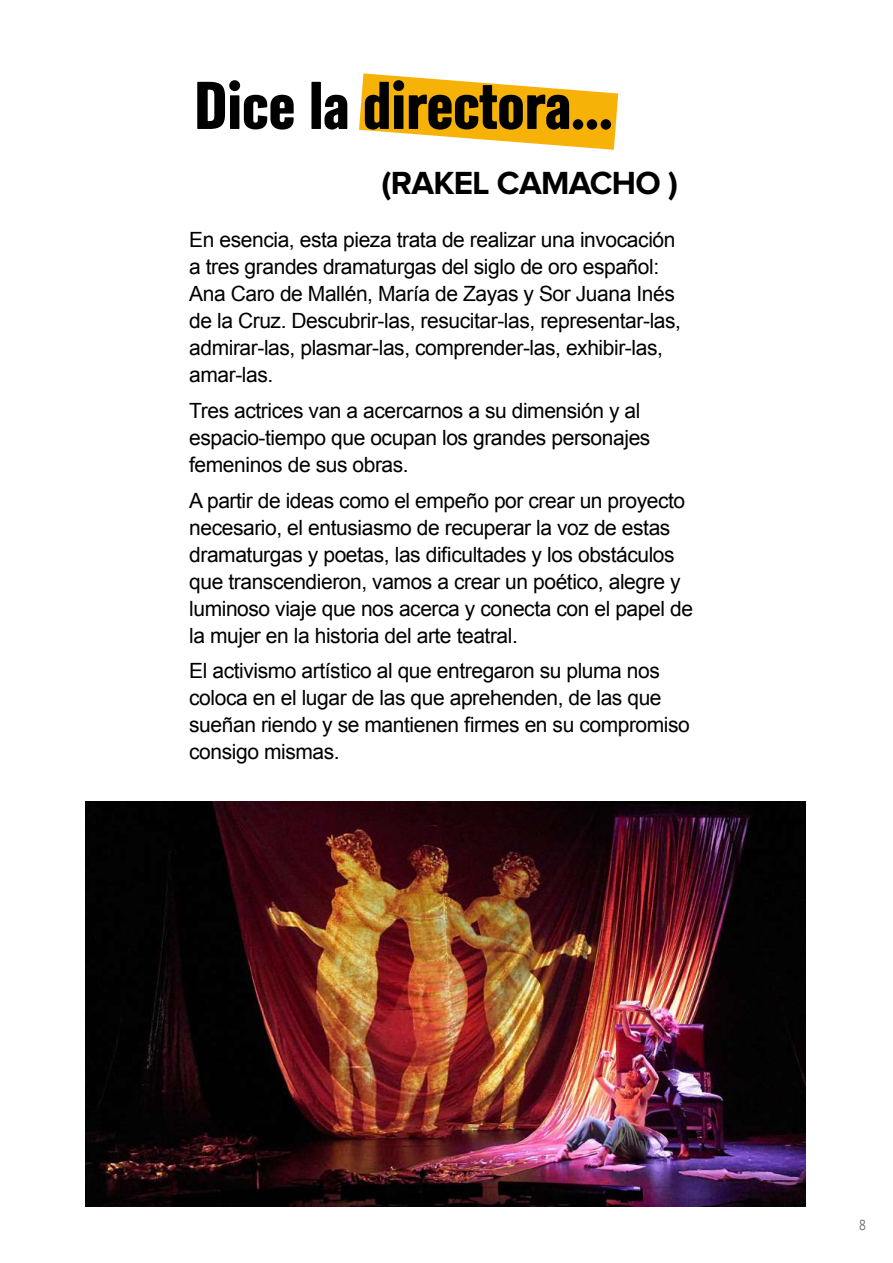
<style>
.page{position:relative;width:893px;height:1263px;background:#fff}
.page>*{position:absolute;margin:0;border:0;box-sizing:border-box;transform-origin:0 0}
.t1{font:58.2px "Zodiac Sans";letter-spacing:-.02em;color:#000}
.t2{font:700 33.15px "Proxima Nova A";letter-spacing:-.02em;color:#000}
.t3{font:21px/27px "Arial";letter-spacing:-.02em;color:#000}
.t4{font:14.4px "Open Sans";color:#706f6f;scale:.83 1}
</style>
<div class="page">
<svg style="left:359px;top:73px;width:259px;height:77px"></svg>
<img style="left:85px;top:801px;width:720px;height:405px">
<h1 class="t1" style="left:194px;top:75px;width:420px">Dice la directora...</h1>
<h2 class="t2" style="left:382px;top:164px;width:298px">(RAKEL CAMACHO )</h2>
<p class="t3" style="left:189px;top:227px;width:493px">En esencia, esta pieza trata de realizar una invocación a tres grandes dramaturgas del siglo de oro español:<br>Ana Caro de Mallén, María de Zayas y Sor Juana Inés de la Cruz. Descubrir-las, resucitar-las, representar-las, admirar-las, plasmar-las, comprender-las, exhibir-las, amar-las.</p>
<p class="t3" style="left:189px;top:397px;width:463px">Tres actrices van a acercarnos a su dimensión y al espacio-tiempo que ocupan los grandes personajes femeninos de sus obras.</p>
<p class="t3" style="left:189px;top:487px;width:505px">A partir de ideas como el empeño por crear un proyecto necesario, el entusiasmo de recuperar la voz de estas dramaturgas y poetas, las dificultades y los obstáculos que transcendieron, vamos a crear un poético, alegre y luminoso viaje que nos acerca y conecta con el papel de la mujer en la historia del arte teatral.</p>
<p class="t3" style="left:189px;top:657px;width:502px">El activismo artístico al que entregaron su pluma nos coloca en el lugar de las que aprehenden, de las que sueñan riendo y se mantienen firmes en su compromiso consigo mismas.</p>
<p class="t4" style="left:859px;top:1215px;width:10px">8</p>
</div>
